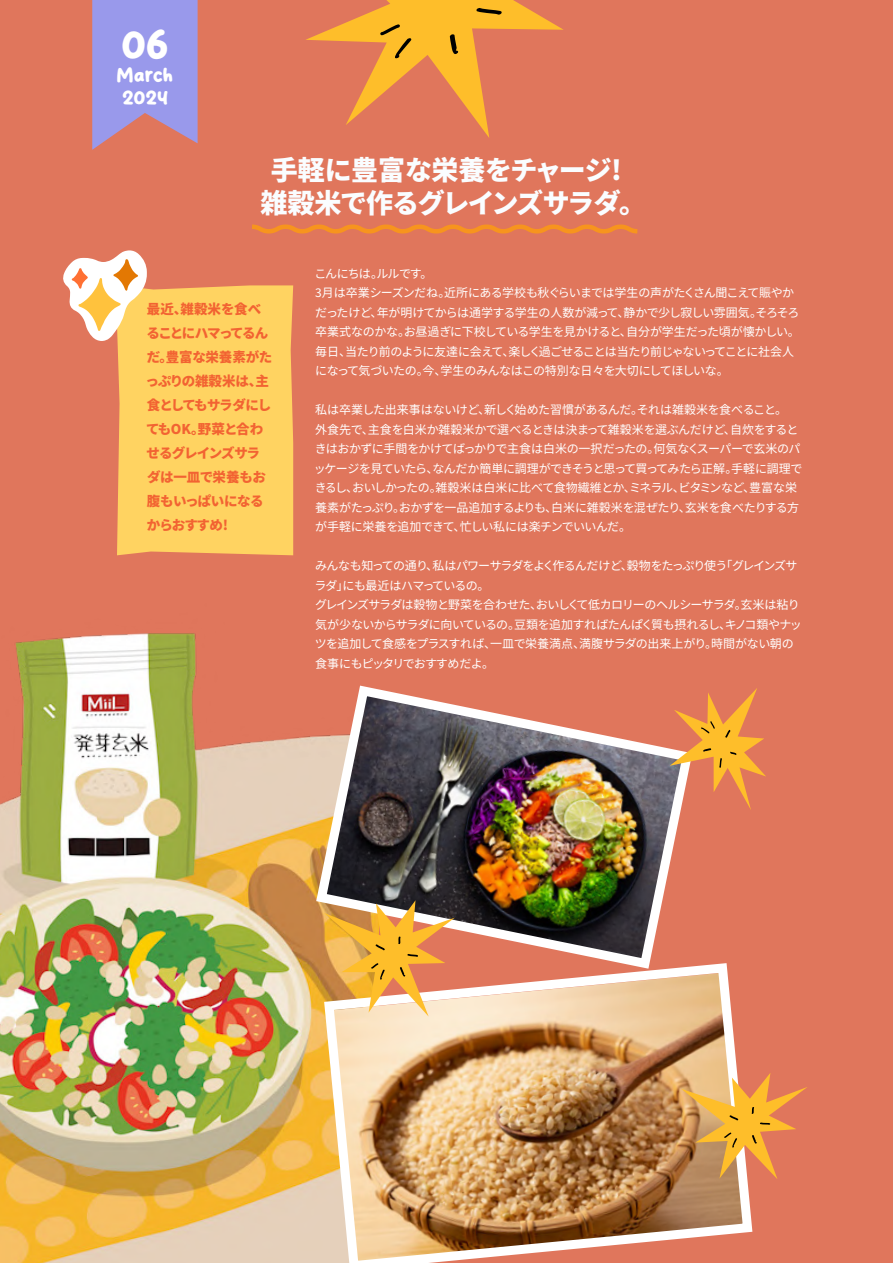
<style>
.page{position:relative;width:893px;height:1263px;background:#e0765c}
.page>*{position:absolute;margin:0;border:0;box-sizing:border-box;transform-origin:0 0}
.t1{font:37.5px "Nice Sugar";color:#fff}
.t2{font:900 27px/32.4px "Noto Sans JP";letter-spacing:-.03em;color:#fafdff;text-align:center}
.t3{font:18px/21.6px "Nice Sugar";color:#fff;text-align:center}
.t4{font:900 13.5px/24px "Noto Sans JP";letter-spacing:-.05em;color:#f26332}
.t5{font:12px/19.5px "Noto Sans JP";letter-spacing:-.04em;color:#fff}
</style>
<div class="page">
<div style="left:117px;top:285px;width:176px;height:270px;background:#ffd361"></div>
<svg style="left:63px;top:250px;width:84px;height:91px"></svg>
<svg style="left:252px;top:224px;width:386px;height:10px"></svg>
<svg style="left:306px;top:0;width:257px;height:138px"></svg>
<svg style="left:92px;top:0;width:106px;height:150px;background:#a294d6"></svg>
<img style="left:0;top:633px;width:319px;height:630px">
<img style="left:319px;top:963px;width:434px;height:300px">
<svg style="left:681px;top:1073px;width:126px;height:106px"></svg>
<img style="left:311px;top:680px;width:387px;height:294px">
<svg style="left:324px;top:900px;width:131px;height:116px"></svg>
<svg style="left:670px;top:688px;width:96px;height:122px"></svg>
<h1 class="t1" style="left:121px;top:24px;width:49px">06</h1>
<h3 class="t3" style="left:117px;top:66px;width:58px">March<br>2024</h3>
<h2 class="t2" style="left:261px;top:155px;width:387px">手軽に豊富な栄養をチャージ!<br>雑穀米で作るグレインズサラダ。</h2>
<p class="t4" style="left:145px;top:297px;width:128px">最近、雑穀米を食べることにハマってるんだ。豊富な栄養素がたっぷりの雑穀米は、主食としてもサラダにしてもOK。野菜と合わせるグレインズサラダは一皿で栄養もお腹もいっぱいになるからおすすめ!</p>
<p class="t5" style="left:314px;top:264px;width:487px">こんにちは。ルルです。<br>3月は卒業シーズンだね。近所にある学校も秋ぐらいまでは学生の声がたくさん聞こえて賑やかだったけど、年が明けてからは通学する学生の人数が減って、静かで少し寂しい雰囲気。そろそろ卒業式なのかな。お昼過ぎに下校している学生を見かけると、自分が学生だった頃が懐かしい。毎日、当たり前のように友達に会えて、楽しく過ごせることは当たり前じゃないってことに社会人になって気づいたの。今、学生のみんなはこの特別な日々を大切にしてほしいな。</p>
<p class="t5" style="left:314px;top:400px;width:490px">私は卒業した出来事はないけど、新しく始めた習慣があるんだ。それは雑穀米を食べること。<br>外食先で、主食を白米か雑穀米かで選べるときは決まって雑穀米を選ぶんだけど、自炊をするときはおかずに手間をかけてばっかりで主食は白米の一択だったの。何気なくスーパーで玄米のパッケージを見ていたら、なんだか簡単に調理ができそうと思って買ってみたら正解。手軽に調理できるし、おいしかったの。雑穀米は白米に比べて食物繊維とか、ミネラル、ビタミンなど、豊富な栄養素がたっぷり。おかずを一品追加するよりも、白米に雑穀米を混ぜたり、玄米を食べたりする方が手軽に栄養を追加できて、忙しい私には楽チンでいいんだ。</p>
<p class="t5" style="left:314px;top:556px;width:489px">みんなも知っての通り、私はパワーサラダをよく作るんだけど、穀物をたっぷり使う「グレインズサラダ」にも最近はハマっているの。<br>グレインズサラダは穀物と野菜を合わせた、おいしくて低カロリーのヘルシーサラダ。玄米は粘り気が少ないからサラダに向いているの。豆類を追加すればたんぱく質も摂れるし、キノコ類やナッツを追加して食感をプラスすれば、一皿で栄養満点、満腹サラダの出来上がり。時間がない朝の食事にもピッタリでおすすめだよ。</p>
</div>
